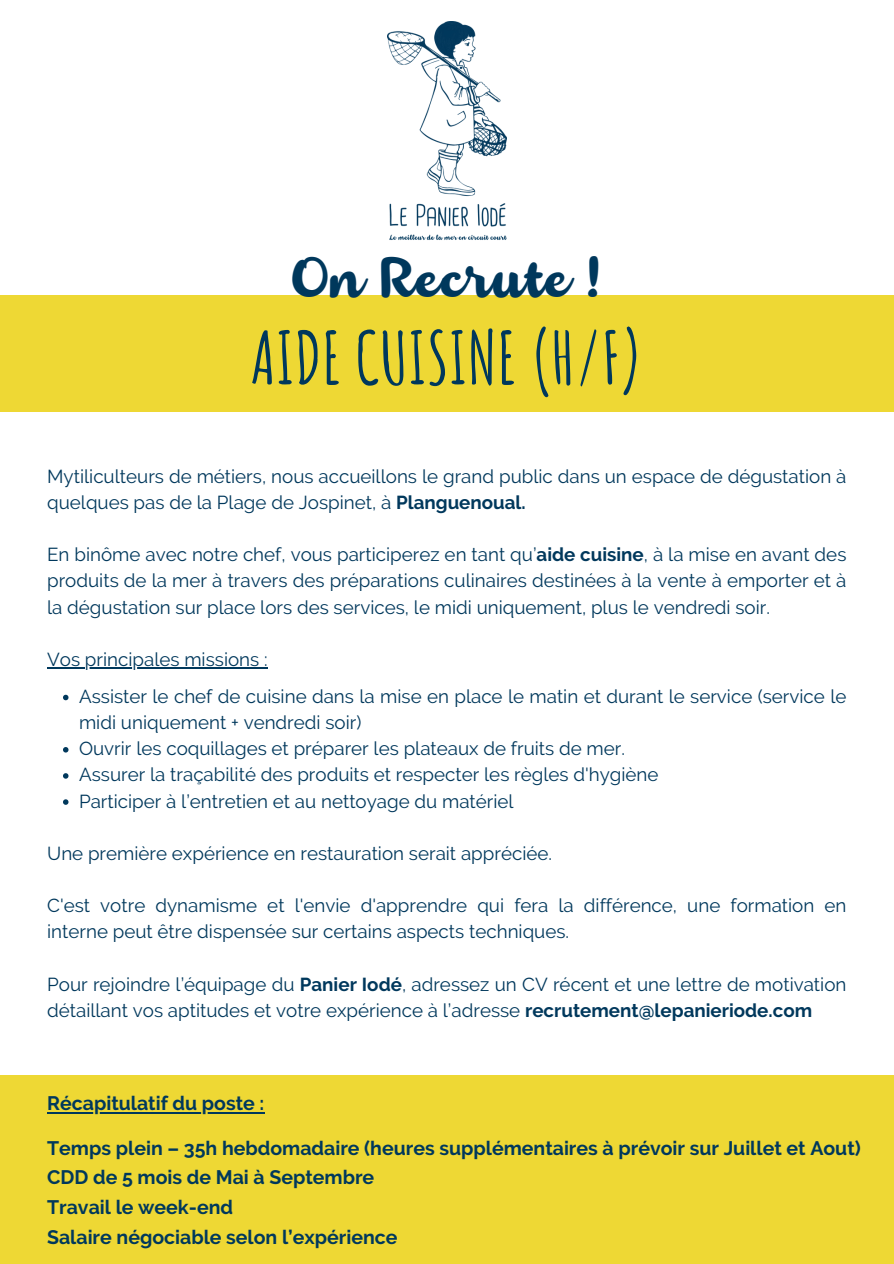
<style>
.page{position:relative;width:894px;height:1264px;background:#fff}
.page>*{position:absolute;margin:0;border:0;box-sizing:border-box;transform-origin:0 0}
.t1{font:700 72px "Amatic SC";color:#00385c}
.t2{font:49.5px "Armonioso";color:#00385c}
.t3{font:700 19.5px/29.7px "Raleway";color:#00385c}
.t4{font:18.75px/26.1px "Raleway";color:#00385c}
.s1{font-weight:700}
</style>
<div class="page">
<img style="left:387px;top:21px;width:119px;height:219px">
<hr style="left:47px;top:667px;width:38px;height:1px;background:#00385c">
<hr style="left:85px;top:667px;width:182px;height:1px;background:#00385c">
<svg style="left:63px;top:694px;width:5px;height:6px"></svg>
<svg style="left:63px;top:747px;width:5px;height:5px"></svg>
<svg style="left:63px;top:773px;width:5px;height:5px"></svg>
<svg style="left:63px;top:799px;width:5px;height:5px"></svg>
<div style="left:0;top:295px;width:893px;height:117px;background:#eed834"></div>
<div style="left:0;top:1075px;width:893px;height:188px;background:#eed834"></div>
<hr style="left:47px;top:1111px;width:217px;height:2px;background:#00385c">
<p class="t2" style="left:292px;top:243px;width:310px">On Recrute !</p>
<p class="t1" style="left:251px;top:311px;width:393px">AIDE CUISINE (H/F)</p>
<p class="t4" style="left:47px;top:463px;width:800px">Mytiliculteurs de métiers, nous accueillons le grand public dans un espace de dégustation à quelques pas de la Plage de Jospinet, à <span class="s1">Planguenoual.</span></p>
<h2 class="t4" style="left:47px;top:541px;width:800px;text-align:justify">En binôme avec notre chef, vous participerez en tant qu’<span class="s1">aide cuisine</span>, à la mise en avant des produits de la mer à travers des préparations culinaires destinées à la vente à emporter et à la dégustation sur place lors des services, le midi uniquement, plus le vendredi soir.</h2>
<h1 class="t4" style="left:47px;top:646px;width:222px">Vos principales missions :</h1>
<p class="t4" style="left:79px;top:683px;width:768px">Assister le chef de cuisine dans la mise en place le matin et durant le service (service le</p>
<p class="t4" style="left:79px;top:709px;width:547px">midi uniquement + vendredi soir)<br>Ouvrir les coquillages et préparer les plateaux de fruits de mer.</p>
<p class="t4" style="left:79px;top:761px;width:581px">Assurer la traçabilité des produits et respecter les règles d'hygiène</p>
<p class="t4" style="left:79px;top:788px;width:436px">Participer à l’entretien et au nettoyage du matériel</p>
<p class="t4" style="left:47px;top:840px;width:506px">Une première expérience en restauration serait appréciée.</p>
<p class="t4" style="left:47px;top:892px;width:800px">C'est votre dynamisme et l'envie d'apprendre qui fera la différence, une formation en interne peut être dispensée sur certains aspects techniques.</p>
<p class="t4" style="left:47px;top:970px;width:800px">Pour rejoindre l’équipage du <span class="s1">Panier Iodé</span>, adressez un CV récent et une lettre de motivation détaillant vos aptitudes et votre expérience à l’adresse <span class="s1">recrutement@lepanieriode.com</span></p>
<p class="t3" style="left:47px;top:1088px;width:219px">Récapitulatif du poste :</p>
<h3 class="t3" style="left:47px;top:1132px;width:815px">Temps plein – 35h hebdomadaire (heures supplémentaires à prévoir sur Juillet et Aout)<br>CDD de 5 mois de Mai à Septembre<br>Travail le week-end<br>Salaire négociable selon l’expérience</h3>
</div>
